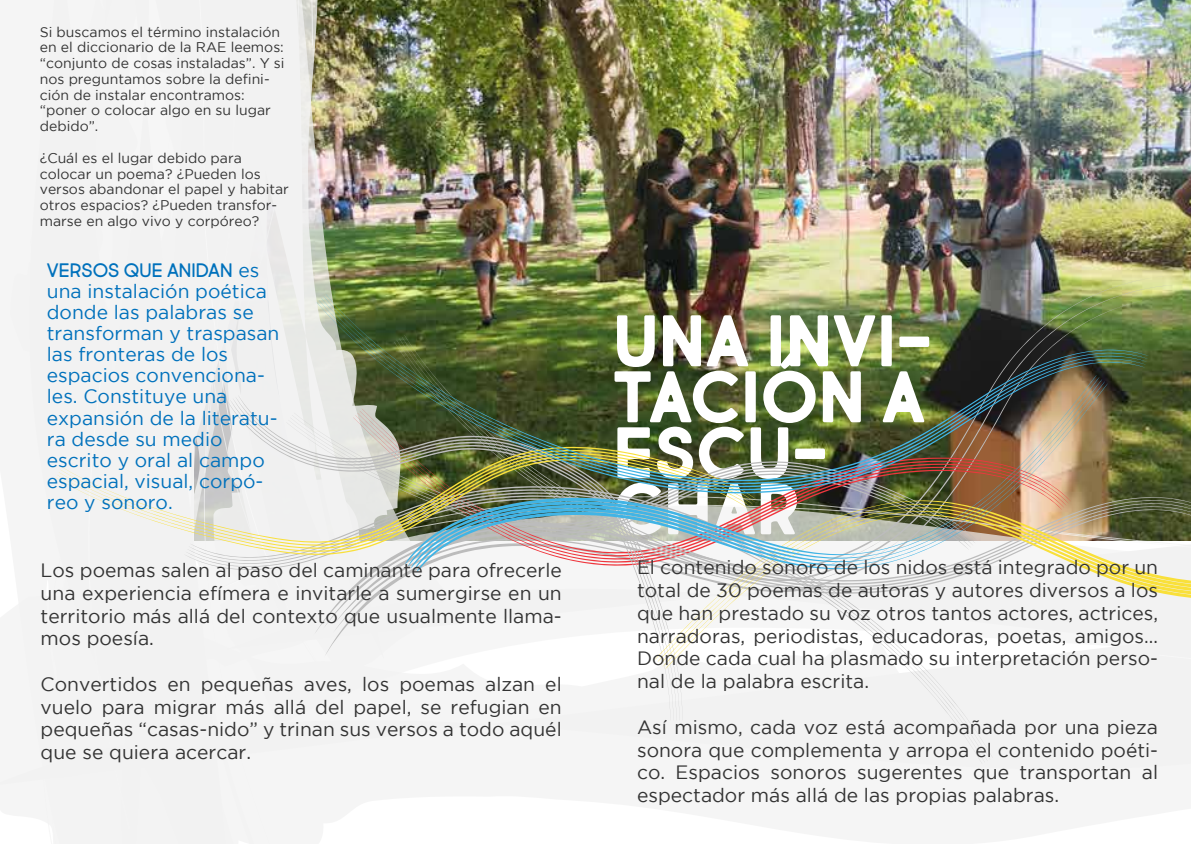
<style>
.page{position:relative;width:1191px;height:844px;background:#fff}
.page>*{position:absolute;margin:0;border:0;box-sizing:border-box;transform-origin:0 0}
.t1{font:700 71.75px/56px "Market Fresh";color:#fff}
.t2{font:19.25px/22.8px "Gotham";color:#333;text-align:justify}
.t3{font:19.25px/21px "Gotham";color:#0071bc}
.t4{font:19.25px "Market Fresh";color:#0071bc}
.t5{font:14px/15.8px "Gotham";color:#333}
.s1{font-family:"Gotham"}
</style>
<div class="page">
<img style="left:465px;top:0;width:726px;height:284px">
<div style="left:21px;top:140px;width:19px;height:319px;background:#f4f4f4"></div>
<img style="left:334px;top:0;width:131px;height:275px">
<div style="left:41px;top:0;width:143px;height:561px;background:#f2f2f2"></div>
<img style="left:313px;top:0;width:21px;height:275px">
<svg style="left:162px;top:0;width:151px;height:446px"></svg>
<div style="left:53px;top:561px;width:131px;height:34px;background:#f2f2f2"></div>
<svg style="left:0;top:595px;width:1191px;height:248px;fill:#f5f5f5"></svg>
<div style="left:993px;top:669px;width:198px;height:65px;background:#f2f2f2"></div>
<img style="left:313px;top:275px;width:856px;height:120px">
<img style="left:334px;top:284px;width:857px;height:51px">
<svg style="left:1108px;top:341px;width:83px;height:158px;background:#4f5b2b"></svg>
<svg style="left:238px;top:395px;width:78px;height:51px;fill:#f0f0f0"></svg>
<svg style="left:190px;top:554px;width:803px;height:204px;fill:#f3f3f3"></svg>
<svg style="left:665px;top:513px;width:526px;height:156px;fill:#f2f2f2"></svg>
<img style="left:405px;top:493px;width:692px;height:71px">
<img style="left:55px;top:458px;width:694px;height:96px">
<img style="left:316px;top:302px;width:829px;height:191px">
<p class="t5" style="left:40px;top:24px;width:246px">Si buscamos el término instalación en el diccionario de la RAE leemos: “conjunto de cosas instaladas”. Y si nos preguntamos sobre la defini&shy;ción de instalar encontramos: “poner o colocar algo en su lugar debido”.</p>
<p class="t5" style="left:40px;top:150px;width:251px">¿Cuál es el lugar debido para colocar un poema? ¿Pueden los versos abandonar el papel y habitar otros espacios? ¿Pueden transfor&shy;marse en algo vivo y corpóreo?</p>
<p class="t4" style="left:47px;top:256px;width:214px">VERSOS QUE ANIDAN <span class="s1">es</span></p>
<p class="t3" style="left:47px;top:281px;width:234px">una instalación poética donde las palabras se transforman y traspasan las fronteras de los espacios convenciona&shy;les. Constituye una expansión de la literatu&shy;ra desde su medio escrito y oral al campo espacial, visual, corpó&shy;reo y sonoro.</p>
<p class="t2" style="left:41px;top:558px;width:523px">Los poemas salen al paso del caminante para ofrecerle una experiencia efímera e invitarle a sumergirse en un territorio más allá del contexto que usualmente llama&shy;mos poesía.</p>
<p class="t2" style="left:41px;top:672px;width:523px">Convertidos en pequeñas aves, los poemas alzan el vuelo para migrar más allá del papel, se refugian en pequeñas “casas-nido” y trinan sus versos a todo aquél que se quiera acercar.</p>
<h1 class="t1" style="left:613px;top:312px;width:320px">UNA INVI-<br>TACIÓN A<br>ESCU-<br>CHAR</h1>
<p class="t2" style="left:637px;top:555px;width:522px">El contenido sonoro de los nidos está integrado por un total de 30 poemas de autoras y autores diversos a los que han prestado su voz otros tantos actores, actrices, narradoras, periodistas, educadoras, poetas, amigos… Donde cada cual ha plasmado su interpretación perso&shy;nal de la palabra escrita.</p>
<p class="t2" style="left:637px;top:715px;width:522px">Así mismo, cada voz está acompañada por una pieza sonora que complementa y arropa el contenido poéti&shy;co. Espacios sonoros sugerentes que transportan al espectador más allá de las propias palabras.</p>
</div>
